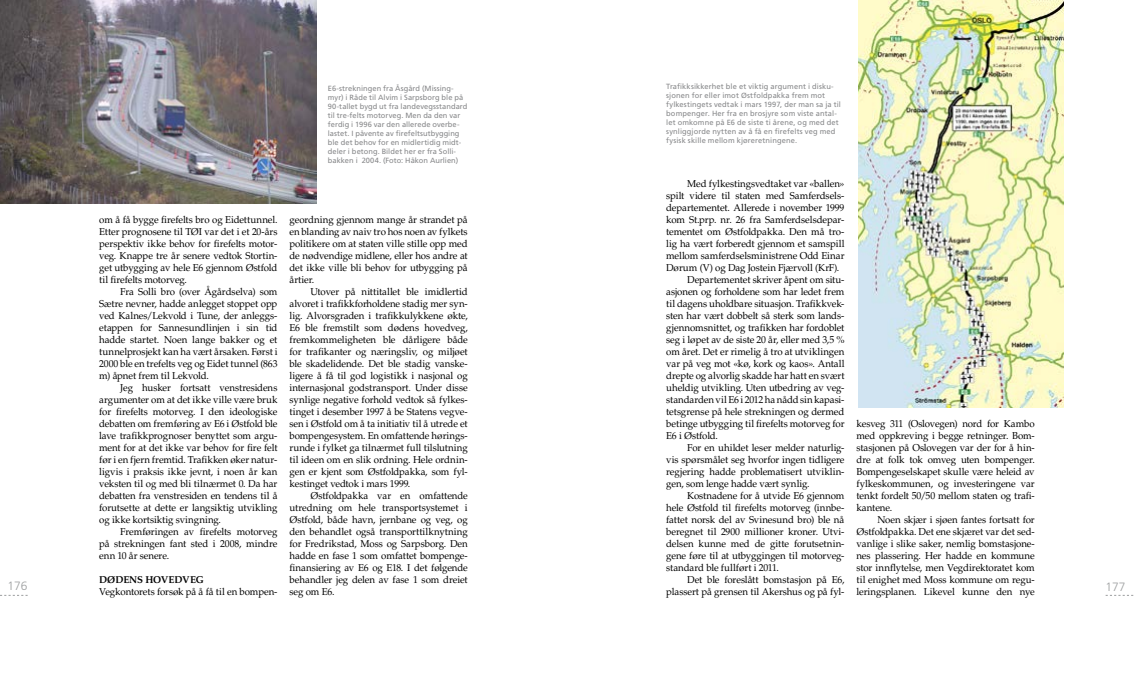
<style>
.page{position:relative;width:1134px;height:681px;background:#fff}
.page>*{position:absolute;margin:0;border:0;box-sizing:border-box;transform-origin:0 0}
.t1{font:300 12px "Frutiger LT Std";color:#9c9e9f}
.t2{font:10px/12px "Palatino LT Std";letter-spacing:-.01em;color:#000;text-align:justify}
.t3{font:700 10px "Palatino LT Std";letter-spacing:-.005em;color:#000}
.t4{font:7.5px/9px "Frutiger LT Std";letter-spacing:.01em;color:#87888a}
</style>
<div class="page">
<img style="left:858px;top:0;width:205px;height:407px">
<img style="left:0;top:0;width:317px;height:203px">
<p class="t4" style="left:328px;top:84px;width:141px">E6-strekningen fra Åsgård (Missing&shy;myr) i Råde til Alvim i Sarpsborg ble på 90-tallet bygd ut fra landevegsstandard til tre-felts motorveg. Men da den var ferdig i 1996 var den allerede overbe&shy;lastet. I påvente av firefeltsutbygging ble det behov for en midlertidig midt&shy;deler i betong. Bildet her er fra Solli&shy;bakken i 2004. (Foto: Håkon Aurlien)</p>
<p class="t4" style="left:666px;top:82px;width:176px">Trafikksikkerhet ble et viktig argument i disku&shy;sjonen for eller imot Østfoldpakka frem mot fylkestingets vedtak i mars 1997, der man sa ja til bompenger. Her fra en brosjyre som viste antal&shy;let omkomne på E6 de siste ti årene, og med det synliggjorde nytten av å få en firefelts veg med fysisk skille mellom kjøreretningene.</p>
<p class="t2" style="left:687px;top:178px;width:159px">Med fylkestingsvedtaket var «ballen»</p>
<p class="t2" style="left:666px;top:190px;width:180px">spilt videre til staten med Samferdsels-</p>
<p class="t2" style="left:666px;top:202px;width:180px">departementet. Allerede i november 1999</p>
<p class="t2" style="left:666px;top:214px;width:180px">kom St.prp. nr. 26 fra Samferdselsdepar-</p>
<p class="t2" style="left:666px;top:226px;width:180px">tementet om Østfoldpakka. Den må tro-</p>
<p class="t2" style="left:666px;top:238px;width:180px">lig ha vært forberedt gjennom et samspill</p>
<p class="t2" style="left:666px;top:250px;width:180px">mellom samferdselsministrene Odd Einar</p>
<p class="t2" style="left:666px;top:262px;width:175px">Dørum (V) og Dag Jostein Fjærvoll (KrF).</p>
<p class="t2" style="left:687px;top:274px;width:159px">Departementet skriver åpent om situ-</p>
<p class="t2" style="left:666px;top:286px;width:180px">asjonen og forholdene som har ledet frem</p>
<p class="t2" style="left:666px;top:298px;width:180px">til dagens uholdbare situasjon. Trafikkvek-</p>
<p class="t2" style="left:666px;top:310px;width:180px">sten har vært dobbelt så sterk som lands-</p>
<p class="t2" style="left:666px;top:322px;width:180px">gjennomsnittet, og trafikken har fordoblet</p>
<p class="t2" style="left:666px;top:334px;width:180px">seg i løpet av de siste 20 år, eller med 3,5 %</p>
<p class="t2" style="left:666px;top:346px;width:180px">om året. Det er rimelig å tro at utviklingen</p>
<p class="t2" style="left:666px;top:358px;width:180px">var på veg mot «kø, kork og kaos». Antall</p>
<p class="t2" style="left:666px;top:370px;width:180px">drepte og alvorlig skadde har hatt en svært</p>
<p class="t2" style="left:666px;top:382px;width:180px">uheldig utvikling. Uten utbedring av veg-</p>
<p class="t2" style="left:666px;top:394px;width:180px">standarden vil E6 i 2012 ha nådd sin kapasi-</p>
<p class="t2" style="left:666px;top:406px;width:180px">tetsgrense på hele strekningen og dermed</p>
<p class="t2" style="left:666px;top:418px;width:180px">betinge utbygging til firefelts motorveg for</p>
<p class="t2" style="left:666px;top:430px;width:53px">E6 i Østfold.</p>
<p class="t2" style="left:687px;top:442px;width:159px">For en uhildet leser melder naturlig-</p>
<p class="t2" style="left:666px;top:454px;width:180px">vis spørsmålet seg hvorfor ingen tidligere</p>
<p class="t2" style="left:666px;top:466px;width:180px">regjering hadde problematisert utviklin-</p>
<p class="t2" style="left:666px;top:478px;width:145px">gen, som lenge hadde vært synlig.</p>
<p class="t2" style="left:687px;top:490px;width:159px">Kostnadene for å utvide E6 gjennom</p>
<p class="t2" style="left:666px;top:502px;width:180px">hele Østfold til firefelts motorveg (innbe-</p>
<p class="t2" style="left:666px;top:514px;width:180px">fattet norsk del av Svinesund bro) ble nå</p>
<p class="t2" style="left:666px;top:526px;width:180px">beregnet til 2900 millioner kroner. Utvi-</p>
<p class="t2" style="left:666px;top:538px;width:180px">delsen kunne med de gitte forutsetnin-</p>
<p class="t2" style="left:666px;top:550px;width:180px">gene føre til at utbyggingen til motorveg-</p>
<p class="t2" style="left:666px;top:562px;width:114px">standard ble fullført i 2011.</p>
<p class="t2" style="left:687px;top:574px;width:159px">Det ble foreslått bomstasjon på E6,</p>
<p class="t2" style="left:666px;top:586px;width:180px">plassert på grensen til Akershus og på fyl-</p>
<p class="t2" style="left:99px;top:214px;width:180px">om å få bygge firefelts bro og Eidettunnel.<br>Etter prognosene til TØI var det i et 20-års perspektiv ikke behov for firefelts motor&shy;veg. Knappe tre år senere vedtok Stortin&shy;get utbygging av hele E6 gjennom Østfold til firefelts motorveg.</p>
<p class="t2" style="left:99px;top:286px;width:180px;text-indent:21px">Fra Solli bro (over Ågårdselva) som Sætre nevner, hadde anlegget stoppet opp ved Kalnes/Lekvold i Tune, der anleggs&shy;etappen for Sannesundlinjen i sin tid hadde startet. Noen lange bakker og et tunnelprosjekt kan ha vært årsaken. Først i 2000 ble en trefelts veg og Eidet tunnel (863 m) åpnet frem til Lekvold.</p>
<p class="t2" style="left:99px;top:382px;width:180px;text-indent:21px">Jeg husker fortsatt venstresidens argumenter om at det ikke ville være bruk for firefelts motorveg. I den ideologiske debatten om fremføring av E6 i Østfold ble lave trafikkprognoser benyttet som argu&shy;ment for at det ikke var behov for fire felt før i en fjern fremtid. Trafikken øker natur&shy;ligvis i praksis ikke jevnt, i noen år kan veksten til og med bli tilnærmet 0. Da har debatten fra venstresiden en tendens til å forutsette at dette er langsiktig utvikling og ikke kortsiktig svingning.</p>
<p class="t2" style="left:99px;top:526px;width:180px;text-indent:21px">Fremføringen av firefelts motorveg på strekningen fant sted i 2008, mindre enn 10 år senere.</p>
<p class="t3" style="left:99px;top:574px;width:106px">DØDENS HOVEDVEG</p>
<p class="t2" style="left:99px;top:586px;width:180px">Vegkontorets forsøk på å få til en bompen-</p>
<p class="t2" style="left:289px;top:214px;width:180px">geordning gjennom mange år strandet på en blanding av naiv tro hos noen av fylkets politikere om at staten ville stille opp med de nødvendige midlene, eller hos andre at det ikke ville bli behov for utbygging på årtier.</p>
<p class="t2" style="left:289px;top:286px;width:180px;text-indent:21px">Utover på nittitallet ble imidlertid alvoret i trafikkforholdene stadig mer syn&shy;lig. Alvorsgraden i trafikkulykkene økte, E6 ble fremstilt som dødens hovedveg, fremkommeligheten ble dårligere både for trafikanter og næringsliv, og miljøet ble skadelidende. Det ble stadig vanske&shy;ligere å få til god logistikk i nasjonal og internasjonal godstransport. Under disse synlige negative forhold vedtok så fylkes&shy;tinget i desember 1997 å be Statens vegve&shy;sen i Østfold om å ta initiativ til å utrede et bompengesystem. En omfattende hørings&shy;runde i fylket ga tilnærmet full tilslutning til ideen om en slik ordning. Hele ordnin&shy;gen er kjent som Østfoldpakka, som fyl&shy;kestinget vedtok i mars 1999.</p>
<p class="t2" style="left:289px;top:490px;width:180px;text-indent:21px">Østfoldpakka var en omfattende utredning om hele transportsystemet i Østfold, både havn, jernbane og veg, og den behandlet også transporttilknytning for Fredrikstad, Moss og Sarpsborg. Den hadde en fase 1 som omfattet bompenge&shy;finansiering av E6 og E18. I det følgende behandler jeg delen av fase 1 som dreiet seg om E6.</p>
<p class="t2" style="left:856px;top:418px;width:180px">kesveg 311 (Oslovegen) nord for Kambo med oppkreving i begge retninger. Bom&shy;stasjonen på Oslovegen var der for å hin&shy;dre at folk tok omveg uten bompenger.<br>Bompengeselskapet skulle være heleid av fylkeskommunen, og investeringene var tenkt fordelt 50/50 mellom staten og trafi&shy;kantene.</p>
<p class="t2" style="left:856px;top:514px;width:180px;text-indent:21px">Noen skjær i sjøen fantes fortsatt for Østfoldpakka. Det ene skjæret var det sed&shy;vanlige i slike saker, nemlig bomstasjone&shy;nes plassering. Her hadde en kommune stor innflytelse, men Vegdirektoratet kom til enighet med Moss kommune om regu&shy;leringsplanen. Likevel kunne den nye</p>
<p class="t1" style="left:8px;top:579px;width:22px">176</p>
<p class="t1" style="left:1106px;top:579px;width:22px">177</p>
</div>
